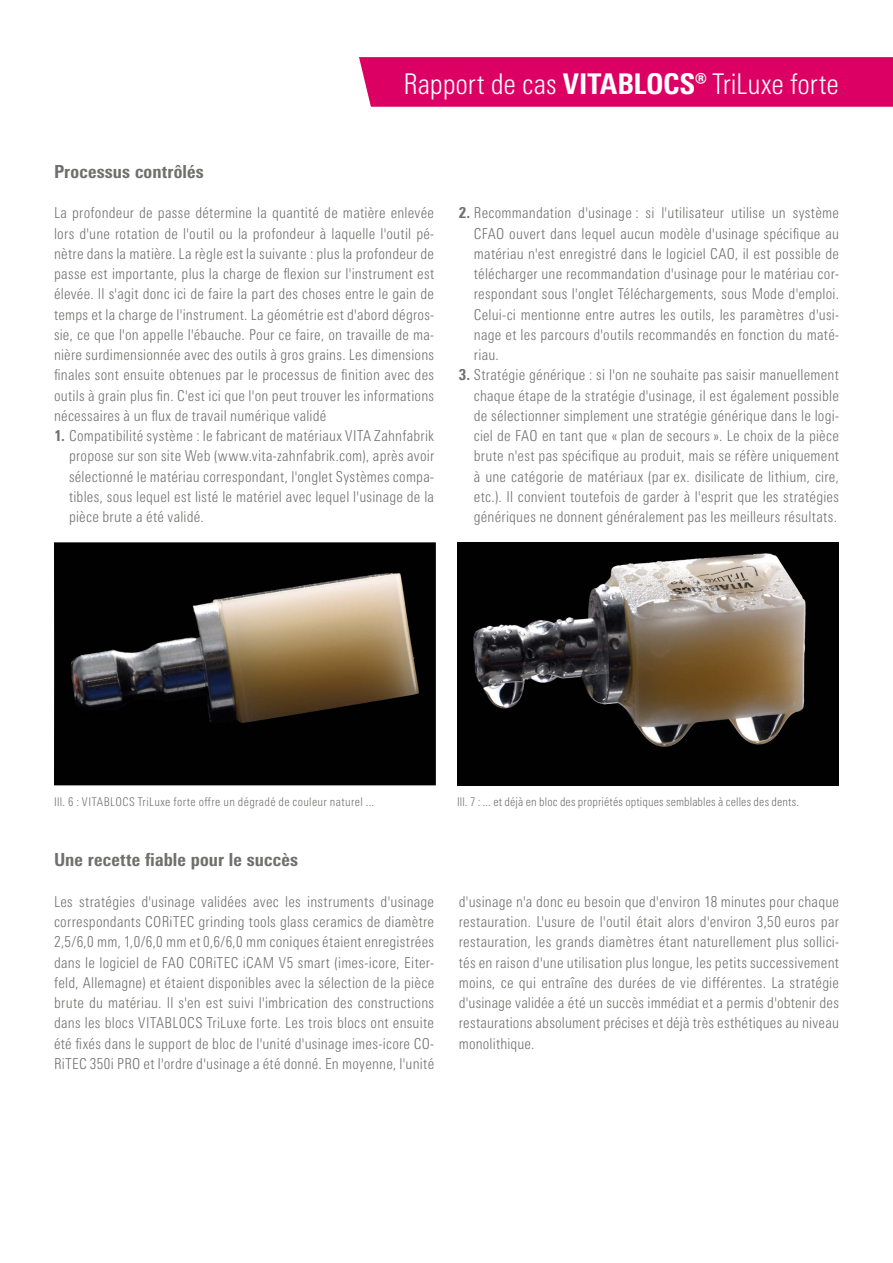
<style>
.page{position:relative;width:893px;height:1263px;background:#fff}
.page>*{position:absolute;margin:0;border:0;box-sizing:border-box;transform-origin:0 0}
.t1{font:300 condensed 28.5px "Univers Next Pro";letter-spacing:-.005em;color:#fff}
.t2{font:800 condensed 18px "Univers Next Pro";letter-spacing:.01em;color:#6f6f6e}
.t3{font:300 condensed 15px/20.2px "Univers Next Pro";letter-spacing:.015em;color:#6f6f6e;text-align:justify}
.t4{font:300 condensed 12px "Univers Next Pro";letter-spacing:.02em;color:#6f6f6e}
.s1{font-weight:800}
</style>
<div class="page">
<img style="left:457px;top:542px;width:382px;height:243px">
<img style="left:54px;top:542px;width:382px;height:243px">
<div style="left:359px;top:57px;width:534px;height:50px;background:#dd0064"></div>
<h1 class="t1" style="left:403px;top:67px;width:437px">Rapport de cas <span class="s1">VITABLOCS®</span> TriLuxe forte</h1>
<p class="t2" style="left:54px;top:161px;width:151px">Processus contrôlés</p>
<p class="t3" style="left:54px;top:203px;width:382px">La profondeur de passe détermine la quantité de matière enlevée lors d'une rotation de l'outil ou la profondeur à laquelle l'outil pé&shy;nètre dans la matière. La règle est la suivante : plus la profondeur de passe est importante, plus la charge de flexion sur l'instrument est élevée. Il s'agit donc ici de faire la part des choses entre le gain de temps et la charge de l'instrument. La géométrie est d'abord dégros&shy;sie, ce que l'on appelle l'ébauche. Pour ce faire, on travaille de ma&shy;nière surdimensionnée avec des outils à gros grains. Les dimensions finales sont ensuite obtenues par le processus de finition avec des outils à grain plus fin. C'est ici que l'on peut trouver les informations nécessaires à un flux de travail numérique validé</p>
<p class="t3" style="left:69px;top:426px;width:367px;text-indent:-15px"><span class="s1">1.</span> Compatibilité système : le fabricant de matériaux VITA Zahnfabrik propose sur son site Web (www.vita-zahnfabrik.com), après avoir sélectionné le matériau correspondant, l'onglet Systèmes compa&shy;tibles, sous lequel est listé le matériel avec lequel l'usinage de la pièce brute a été validé.</p>
<p class="t3" style="left:474px;top:203px;width:367px;text-indent:-15px"><span class="s1">2.</span> Recommandation d'usinage : si l'utilisateur utilise un système CFAO ouvert dans lequel aucun modèle d'usinage spécifique au matériau n'est enregistré dans le logiciel CAO, il est possible de télécharger une recommandation d'usinage pour le matériau cor&shy;respondant sous l'onglet Téléchargements, sous Mode d'emploi.<br>Celui-ci mentionne entre autres les outils, les paramètres d'usi&shy;nage et les parcours d'outils recommandés en fonction du maté&shy;riau.</p>
<p class="t3" style="left:474px;top:365px;width:367px;text-indent:-15px"><span class="s1">3.</span> Stratégie générique : si l'on ne souhaite pas saisir manuellement chaque étape de la stratégie d'usinage, il est également possible de sélectionner simplement une stratégie générique dans le logi&shy;ciel de FAO en tant que « plan de secours ». Le choix de la pièce brute n'est pas spécifique au produit, mais se réfère uniquement à une catégorie de matériaux (par ex. disilicate de lithium, cire, etc.). Il convient toutefois de garder à l'esprit que les stratégies génériques ne donnent généralement pas les meilleurs résultats.</p>
<p class="t4" style="left:54px;top:794px;width:322px">Ill. 6 : VITABLOCS TriLuxe forte offre un dégradé de couleur naturel ...</p>
<p class="t4" style="left:457px;top:794px;width:343px">Ill. 7 : ... et déjà en bloc des propriétés optiques semblables à celles des dents.</p>
<p class="t2" style="left:54px;top:849px;width:245px">Une recette fiable pour le succès</p>
<p class="t3" style="left:54px;top:891px;width:382px">Les stratégies d'usinage validées avec les instruments d'usinage correspondants CORiTEC grinding tools glass ceramics de diamètre 2,5/6,0 mm, 1,0/6,0 mm et 0,6/6,0 mm coniques étaient enregistrées dans le logiciel de FAO CORiTEC iCAM V5 smart (imes-icore, Eiter&shy;feld, Allemagne) et étaient disponibles avec la sélection de la pièce brute du matériau. Il s'en est suivi l'imbrication des constructions dans les blocs VITABLOCS TriLuxe forte. Les trois blocs ont ensuite été fixés dans le support de bloc de l'unité d'usinage imes-icore CO-RiTEC 350i PRO et l'ordre d'usinage a été donné. En moyenne, l'unité</p>
<p class="t3" style="left:459px;top:891px;width:382px">d'usinage n'a donc eu besoin que d'environ 18 minutes pour chaque restauration. L'usure de l'outil était alors d'environ 3,50 euros par restauration, les grands diamètres étant naturellement plus sollici&shy;tés en raison d'une utilisation plus longue, les petits successivement moins, ce qui entraîne des durées de vie différentes. La stratégie d'usinage validée a été un succès immédiat et a permis d'obtenir des restaurations absolument précises et déjà très esthétiques au niveau monolithique.</p>
</div>
